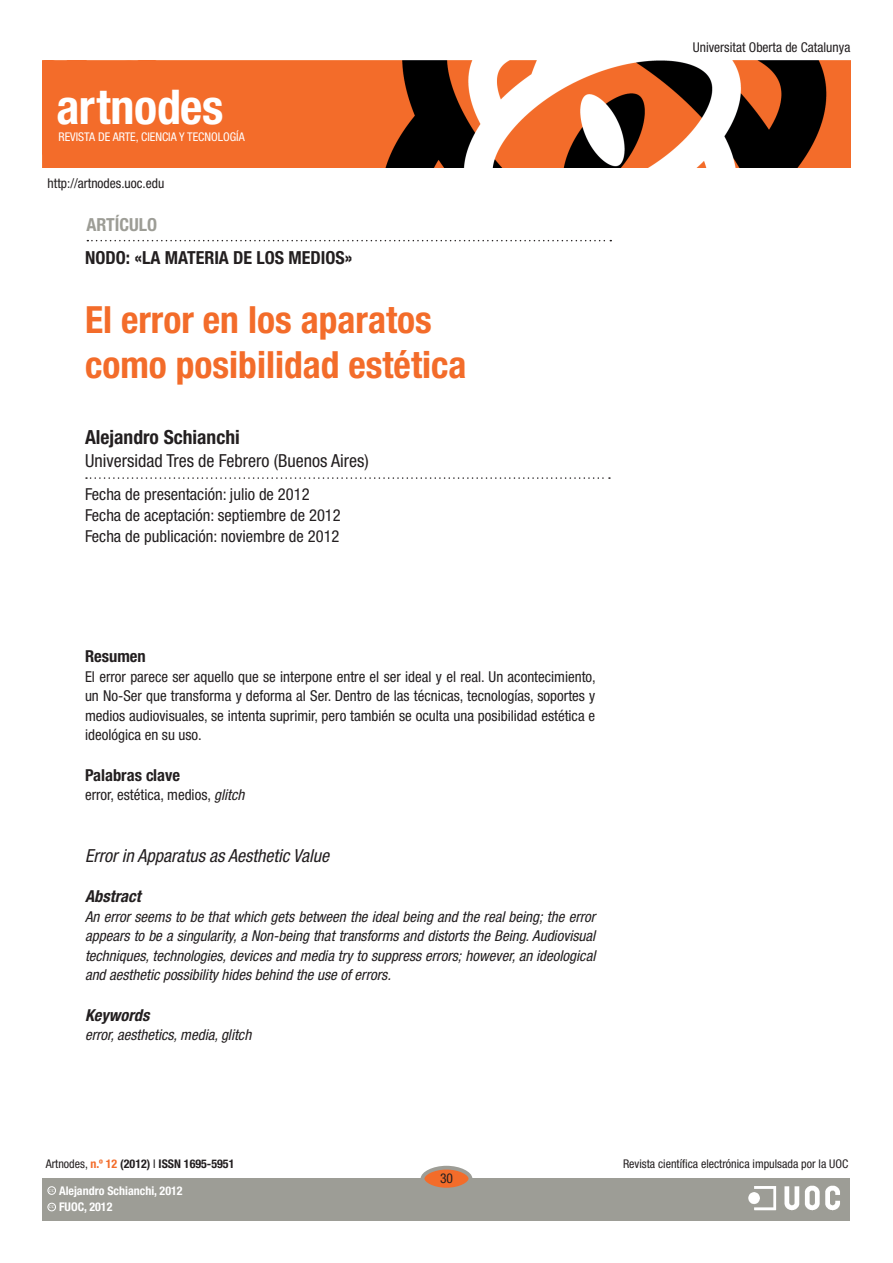
<style>
.page{position:relative;width:893px;height:1263px;background:#fff}
.page>*{position:absolute;margin:0;border:0;box-sizing:border-box;transform-origin:0 0}
.t1{font:700 condensed 48px "Helvetica Neue LT Std";letter-spacing:-.005em;color:#fff}
.t2{font:700 condensed 37.5px/45px "Helvetica Neue LT Std";color:#f36c2a}
.t3{font:700 condensed 19.5px "Helvetica Neue LT Std";color:#231f20}
.t4{font:condensed 18px "Helvetica Neue LT Std";color:#231f20}
.t5{font:italic condensed 18px "Helvetica Neue LT Std";color:#231f20}
.t6{font:700 condensed 18px "Helvetica Neue LT Std";color:#231f20}
.t7{font:700 condensed 18px "Helvetica Neue LT Std";color:#9d9d96}
.t8{font:condensed 16.5px/21px "Helvetica Neue LT Std";color:#231f20}
.t9{font:700 condensed 16.5px "Helvetica Neue LT Std";color:#231f20}
.t10{font:italic 700 condensed 16.5px "Helvetica Neue LT Std";color:#231f20}
.t11{font:italic condensed 15px/19.5px "Helvetica Neue LT Std";color:#231f20;text-align:justify}
.t12{font:condensed 15px/19.5px "Helvetica Neue LT Std";color:#231f20;text-align:justify}
.t13{font:condensed 13.5px "Helvetica Neue LT Std";color:#231f20}
.t14{font:condensed 12px "Helvetica Neue LT Std";color:#231f20}
.t15{font:700 condensed 12px "Helvetica Neue LT Std";color:#231f20}
.t16{font:condensed 12px "Helvetica Neue LT Std";color:#fff}
.t17{font:700 condensed 12px "Helvetica Neue LT Std";color:#fff}
.t18{font:600 3.9px "Adobe Caslon Pro";color:#fff}
.s1{font-style:italic}
.s2{font-weight:400}
.s3{color:#f36c2a}
</style>
<div class="page">
<div style="left:43px;top:1178px;width:807px;height:42px;background:#9d9d96"></div>
<div style="left:422px;top:1168px;width:48px;height:21px;background:#f36c2a;border-radius:50%"></div>
<div style="left:421px;top:1166px;width:51px;height:25px;border:4px solid #9d9d96;border-radius:50%"></div>
<img style="left:43px;top:61px;width:807px;height:106px">
<div style="left:48px;top:1186px;width:8px;height:8px;border:1px solid #fff;border-radius:50%"></div>
<div style="left:48px;top:1203px;width:8px;height:8px;border:1px solid #fff;border-radius:50%"></div>
<svg style="left:87px;top:240px;width:524px;height:1px"></svg>
<svg style="left:86px;top:477px;width:524px;height:2px"></svg>
<img style="left:748px;top:1185px;width:92px;height:26px">
<p class="t1" style="left:56px;top:77px;width:169px">artnodes</p>
<p class="t16" style="left:58px;top:129px;width:188px">REVISTA DE ARTE, CIENCIA Y TECNOLOGÍA</p>
<p class="t13" style="left:48px;top:176px;width:118px">http://artnodes.uoc.edu</p>
<p class="t7" style="left:87px;top:214px;width:71px">artícu lo</p>
<p class="t6" style="left:85px;top:246px;width:120px">NODO: «La materia</p>
<p class="t6" style="left:233px;top:246px;width:78px">de los medios</p>
<p class="t6" style="left:345px;top:246px;width:9px">»</p>
<p class="t2" style="left:85px;top:297px;width:383px">El error en los aparatos como posibilidad estética</p>
<p class="t3" style="left:85px;top:426px;width:156px">Alejandro Schianchi</p>
<p class="t4" style="left:85px;top:450px;width:285px">Universidad Tres de Febrero (Buenos Aires)</p>
<p class="t8" style="left:85px;top:484px;width:257px">Fecha de presentación: julio de 2012<br>Fecha de aceptación: septiembre de 2012<br>Fecha de publicación: noviembre de 2012</p>
<p class="t9" style="left:85px;top:646px;width:62px">Resumen</p>
<p class="t12" style="left:85px;top:666px;width:512px">El error parece ser aquello que se interpone entre el ser ideal y el real. Un acontecimiento, un No-Ser que transforma y deforma al Ser. Dentro de las técnicas, tecnologías, soportes y medios audiovisuales, se intenta suprimir, pero también se oculta una posibilidad estética e ideológica en su uso.</p>
<p class="t9" style="left:85px;top:765px;width:97px">Palabras clave</p>
<p class="t12" style="left:85px;top:785px;width:161px">error, estética, medios, <span class="s1">glitch</span></p>
<p class="t5" style="left:85px;top:845px;width:246px">Error in Apparatus as Aesthetic Value</p>
<p class="t10" style="left:85px;top:886px;width:57px">Abstract</p>
<p class="t11" style="left:85px;top:907px;width:512px">An error seems to be that which gets between the ideal being and the real being; the error appears to be a singularity, a Non-being that transforms and distorts the Being. Audiovisual techniques, technologies, devices and media try to suppress errors; however, an ideological and aesthetic possibility hides behind the use of errors.</p>
<p class="t10" style="left:85px;top:1005px;width:66px">Keywords</p>
<p class="t11" style="left:85px;top:1025px;width:168px">error, aesthetics, media, glitch</p>
<p class="t13" style="left:693px;top:40px;width:159px">Universitat Oberta de Catalunya</p>
<p class="t15" style="left:46px;top:1157px;width:190px"><span class="s2">Artnodes,</span> <span class="s3">n.º 12</span> (2012) <span class="s2">I</span> ISSN 1695-5951</p>
<p class="t18" style="left:49px;top:1188px;width:7px">CC</p>
<p class="t18" style="left:49px;top:1205px;width:7px">CC</p>
<p class="t17" style="left:59px;top:1200px;width:55px">FUOC, 2012</p>
<p class="t17" style="left:59px;top:1183px;width:125px">Alejandro Schianchi, 2012</p>
<p class="t13" style="left:440px;top:1171px;width:14px">30</p>
<p class="t14" style="left:623px;top:1157px;width:227px">Revista científica electrónica impulsada por la UOC</p>
</div>
